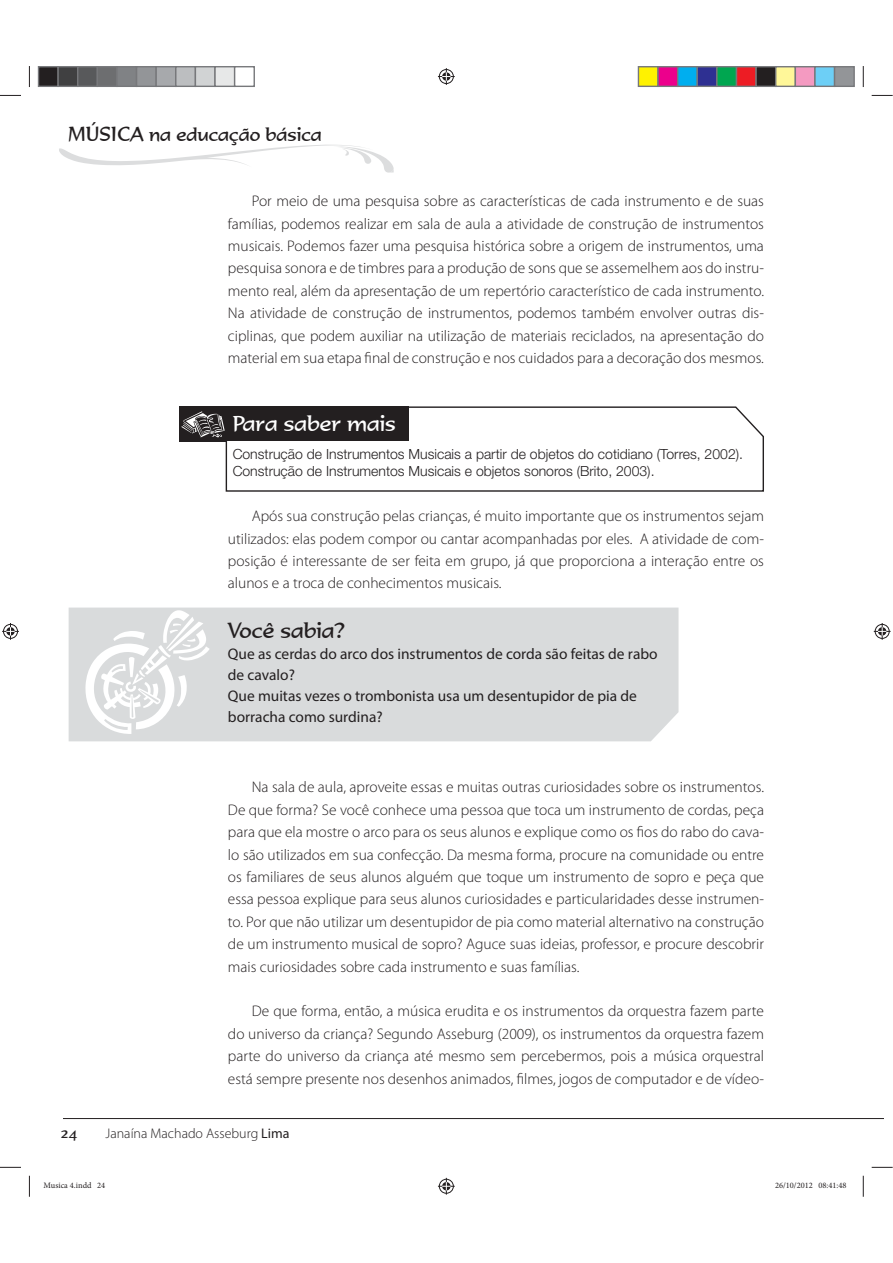
<style>
.page{position:relative;width:893px;height:1263px;background:#fff}
.page>*{position:absolute;margin:0;border:0;box-sizing:border-box;transform-origin:0 0}
.t1{font:21px "Formal 436 BT";color:#fff}
.t2{font:21px "Formal 436 BT";color:#231f20}
.t3{font:18.15px "Formal 436 BT";color:#231f20}
.t4{font:300 15.45px/22.4px "Myriad Pro";color:#231f20;text-align:justify}
.t5{font:15.45px/21px "Myriad Pro";color:#231f20}
.t6{font:15.45px "Formal 436 BT";color:#231f20}
.t7{font:300 13.95px/16.8px "Helvetica Neue LT Std";color:#231f20}
.t8{font:300 13.95px "Myriad Pro";color:#231f20}
.t9{font:8.4px "Minion Pro";color:#231f20}
.s1{font-size:19.65px}
.s2{font-weight:400}
</style>
<div class="page">
<div style="left:69px;top:608px;width:609px;height:133px;background:#d9dbdc"></div>
<svg style="left:225px;top:406px;width:539px;height:86px"></svg>
<div style="left:213px;top:406px;width:196px;height:35px;background:#231f20"></div>
<div style="left:179px;top:406px;width:47px;height:36px;background:#231f20"></div>
<svg style="left:181px;top:407px;width:582px;height:84px"></svg>
<svg style="left:85px;top:610px;width:125px;height:124px"></svg>
<svg style="left:59px;top:144px;width:335px;height:29px"></svg>
<hr style="left:63px;top:1118px;width:820px;height:1px;background:#231f20">
<svg style="left:0;top:95px;width:21px;height:1px"></svg>
<svg style="left:872px;top:95px;width:21px;height:1px"></svg>
<svg style="left:0;top:1167px;width:21px;height:1px"></svg>
<svg style="left:872px;top:1167px;width:21px;height:1px"></svg>
<svg style="left:29px;top:66px;width:1px;height:21px"></svg>
<svg style="left:29px;top:1176px;width:1px;height:21px"></svg>
<svg style="left:863px;top:66px;width:1px;height:21px"></svg>
<svg style="left:863px;top:1176px;width:1px;height:21px"></svg>
<svg style="left:438px;top:68px;width:17px;height:17px"></svg>
<svg style="left:438px;top:1178px;width:17px;height:17px"></svg>
<svg style="left:2px;top:623px;width:17px;height:17px"></svg>
<svg style="left:874px;top:623px;width:16px;height:17px"></svg>
<div style="left:39px;top:67px;width:19px;height:19px;background:#231f20"></div>
<div style="left:38px;top:66px;width:21px;height:21px;border:1px solid #77787b"></div>
<div style="left:58px;top:67px;width:20px;height:19px;background:#404041"></div>
<div style="left:57px;top:66px;width:21px;height:21px;border:1px solid #77787b"></div>
<div style="left:78px;top:67px;width:19px;height:19px;background:#58595b"></div>
<div style="left:77px;top:66px;width:21px;height:21px;border:1px solid #77787b"></div>
<div style="left:97px;top:67px;width:20px;height:19px;background:#6d6e70"></div>
<div style="left:97px;top:66px;width:21px;height:21px;border:1px solid #77787b"></div>
<div style="left:117px;top:67px;width:20px;height:19px;background:#808285"></div>
<div style="left:116px;top:66px;width:21px;height:21px;border:1px solid #77787b"></div>
<div style="left:137px;top:67px;width:19px;height:19px;background:#939598"></div>
<div style="left:136px;top:66px;width:21px;height:21px;border:1px solid #77787b"></div>
<div style="left:156px;top:67px;width:20px;height:19px;background:#a7a9ac"></div>
<div style="left:155px;top:66px;width:21px;height:21px;border:1px solid #77787b"></div>
<div style="left:176px;top:67px;width:19px;height:19px;background:#bcbec0"></div>
<div style="left:175px;top:66px;width:21px;height:21px;border:1px solid #77787b"></div>
<div style="left:195px;top:67px;width:20px;height:19px;background:#d1d3d4"></div>
<div style="left:195px;top:66px;width:21px;height:21px;border:1px solid #77787b"></div>
<div style="left:215px;top:67px;width:20px;height:19px;background:#e7e8e8"></div>
<div style="left:214px;top:66px;width:21px;height:21px;border:1px solid #77787b"></div>
<div style="left:234px;top:66px;width:21px;height:21px;border:1px solid #77787b"></div>
<div style="left:638px;top:67px;width:20px;height:19px;background:#fff200"></div>
<div style="left:638px;top:66px;width:21px;height:21px;border:1px solid #77787b"></div>
<div style="left:658px;top:67px;width:20px;height:19px;background:#ec008c"></div>
<div style="left:657px;top:66px;width:21px;height:21px;border:1px solid #77787b"></div>
<div style="left:678px;top:67px;width:19px;height:19px;background:#00aeef"></div>
<div style="left:677px;top:66px;width:21px;height:21px;border:1px solid #77787b"></div>
<div style="left:697px;top:67px;width:20px;height:19px;background:#2e3092"></div>
<div style="left:696px;top:66px;width:21px;height:21px;border:1px solid #77787b"></div>
<div style="left:717px;top:67px;width:19px;height:19px;background:#00a650"></div>
<div style="left:716px;top:66px;width:21px;height:21px;border:1px solid #77787b"></div>
<div style="left:736px;top:67px;width:20px;height:19px;background:#ed1c24"></div>
<div style="left:736px;top:66px;width:21px;height:21px;border:1px solid #77787b"></div>
<div style="left:756px;top:67px;width:20px;height:19px;background:#231f20"></div>
<div style="left:755px;top:66px;width:21px;height:21px;border:1px solid #77787b"></div>
<div style="left:776px;top:67px;width:19px;height:19px;background:#fff799"></div>
<div style="left:775px;top:66px;width:21px;height:21px;border:1px solid #77787b"></div>
<div style="left:795px;top:67px;width:20px;height:19px;background:#f49ac1"></div>
<div style="left:794px;top:66px;width:22px;height:21px;border:1px solid #77787b"></div>
<div style="left:815px;top:67px;width:19px;height:19px;background:#6dcff6"></div>
<div style="left:814px;top:66px;width:21px;height:21px;border:1px solid #77787b"></div>
<div style="left:834px;top:67px;width:20px;height:19px;background:#939598"></div>
<div style="left:834px;top:66px;width:21px;height:21px;border:1px solid #77787b"></div>
<p class="t3" style="left:68px;top:124px;width:255px"><span class="s1">MÚSICA</span> na educação básica</p>
<p class="t4" style="left:228px;top:191px;width:538px;text-indent:24px">Por meio de uma pesquisa sobre as características de cada instrumento e de suas famílias, podemos realizar em sala de aula a atividade de construção de instrumentos musicais. Podemos fazer uma pesquisa histórica sobre a origem de instrumentos, uma pesquisa sonora e de timbres para a produção de sons que se assemelhem aos do instru&shy;mento real, além da apresentação de um repertório característico de cada instrumento.<br>Na atividade de construção de instrumentos, podemos também envolver outras dis&shy;ciplinas, que podem auxiliar na utilização de materiais reciclados, na apresentação do material em sua etapa final de construção e nos cuidados para a decoração dos mesmos.</p>
<h1 class="t1" style="left:233px;top:411px;width:165px">Para saber mais</h1>
<p class="t7" style="left:233px;top:447px;width:512px">Construção de Instrumentos Musicais a partir de objetos do cotidiano (Torres, 2002).<br>Construção de Instrumentos Musicais e objetos sonoros (Brito, 2003).</p>
<p class="t4" style="left:228px;top:506px;width:537px;text-indent:24px">Após sua construção pelas crianças, é muito importante que os instrumentos sejam utilizados: elas podem compor ou cantar acompanhadas por eles. A atividade de com&shy;posição é interessante de ser feita em grupo, já que proporciona a interação entre os alunos e a troca de conhecimentos musicais.</p>
<h1 class="t2" style="left:228px;top:617px;width:119px">Você sabia?</h1>
<p class="t5" style="left:228px;top:644px;width:431px">Que as cerdas do arco dos instrumentos de corda são feitas de rabo de cavalo?<br>Que muitas vezes o trombonista usa um desentupidor de pia de borracha como surdina?</p>
<p class="t6" style="left:60px;top:1123px;width:19px">24</p>
<p class="t4" style="left:228px;top:777px;width:538px;text-indent:24px">Na sala de aula, aproveite essas e muitas outras curiosidades sobre os instrumentos.<br>De que forma? Se você conhece uma pessoa que toca um instrumento de cordas, peça para que ela mostre o arco para os seus alunos e explique como os fios do rabo do cava&shy;lo são utilizados em sua confecção. Da mesma forma, procure na comunidade ou entre os familiares de seus alunos alguém que toque um instrumento de sopro e peça que essa pessoa explique para seus alunos curiosidades e particularidades desse instrumen&shy;to. Por que não utilizar um desentupidor de pia como material alternativo na construção de um instrumento musical de sopro? Aguce suas ideias, professor, e procure descobrir mais curiosidades sobre cada instrumento e suas famílias.</p>
<p class="t4" style="left:228px;top:1001px;width:538px;text-indent:24px">De que forma, então, a música erudita e os instrumentos da orquestra fazem parte do universo da criança? Segundo Asseburg (2009), os instrumentos da orquestra fazem parte do universo da criança até mesmo sem percebermos, pois a música orquestral está sempre presente nos desenhos animados, filmes, jogos de computador e de vídeo-</p>
<p class="t8" style="left:106px;top:1128px;width:185px">Janaína Machado Asseburg <span class="s2">Lima</span></p>
<p class="t9" style="left:43px;top:1181px;width:63px">Musica 4.indd 24</p>
<p class="t9" style="left:775px;top:1181px;width:73px">26/10/2012 08:41:48</p>
</div>
